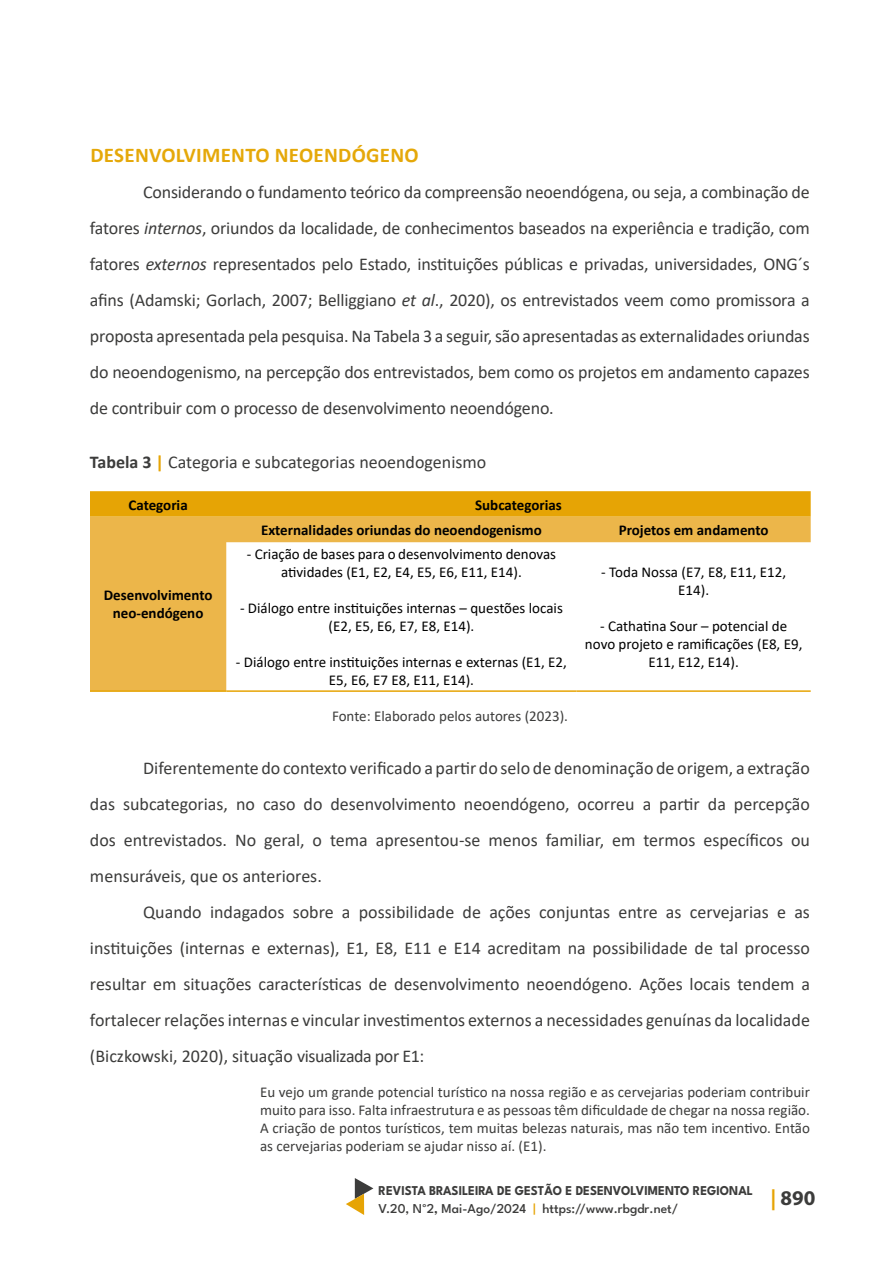
<style>
.page{position:relative;width:891px;height:1262px;background:#fff}
.page>*{position:absolute;margin:0;border:0;box-sizing:border-box;transform-origin:0 0}
.t1{font:700 21px "Calibri";letter-spacing:.015em;color:#e5a809}
.t2{font:700 21px "Myriad Pro";color:#3c3c3b}
.t3{font:18px/36px "Calibri";color:#3c3c3b;text-align:justify}
.t4{font:15px/18px "Calibri";color:#000;text-align:center}
.t5{font:15px/18px "Calibri";color:#3c3c3b;text-align:justify}
.t6{font:700 15px/18px "Calibri";color:#000;text-align:center}
.t7{font:700 13.5px/18px "League Spartan";color:#3c3c3b;scale:.94 1}
.s1{font-style:italic}
.s2{font-weight:700}
.s3{font-weight:700;color:#e6a405}
.s4{font-weight:500}
.s5{font-family:"Calibri";font-weight:400}
.s6{font-weight:600}
.s7{font-weight:500;color:#e6a405}
.s8{color:#e6a405}
</style>
<div class="page">
<svg style="left:346px;top:1178px;width:27px;height:37px"></svg>
<svg style="left:90px;top:491px;width:721px;height:26px;background:#e6a509"></svg>
<svg style="left:90px;top:517px;width:721px;height:173px"></svg>
<hr style="left:226px;top:690px;width:351px;height:2px;background:#e6a405">
<hr style="left:577px;top:690px;width:234px;height:2px;background:#e6a405">
<hr style="left:90px;top:690px;width:136px;height:2px;background:#e6a405">
<p class="t1" style="left:90px;top:140px;width:330px">DESENVOLVIMENTO NEOENDÓGENO</p>
<p class="t3" style="left:90px;top:174px;width:721px;text-indent:53px">Considerando o fundamento teórico da compreensão neoendógena, ou seja, a combinação de fatores <span class="s1">internos</span>, oriundos da localidade, de conhecimentos baseados na experiência e tradição, com fatores <span class="s1">externos</span> representados pelo Estado, instituições públicas e privadas, universidades, ONG´s afins (Adamski; Gorlach, 2007; Belliggiano <span class="s1">et al</span>., 2020), os entrevistados veem como promissora a proposta apresentada pela pesquisa. Na Tabela 3 a seguir, são apresentadas as externalidades oriundas do neoendogenismo, na percepção dos entrevistados, bem como os projetos em andamento capazes de contribuir com o processo de desenvolvimento neoendógeno.</p>
<p class="t3" style="left:90px;top:444px;width:398px"><span class="s2">Tabela 3</span> <span class="s3">|</span> Categoria e subcategorias neoendogenismo</p>
<p class="t6" style="left:129px;top:495px;width:61px">Categoria</p>
<p class="t6" style="left:475px;top:495px;width:88px">Subcategorias</p>
<p class="t6" style="left:104px;top:586px;width:110px">Desenvolvimento neo-endógeno</p>
<p class="t6" style="left:261px;top:521px;width:282px">Externalidades oriundas do neoendogenismo</p>
<p class="t6" style="left:619px;top:521px;width:151px">Projetos em andamento</p>
<p class="t4" style="left:247px;top:544px;width:311px">- Criação de bases para o desenvolvimento de novas atividades (E1, E2, E4, E5, E6, E11, E14).</p>
<p class="t4" style="left:240px;top:598px;width:324px">- Diálogo entre instituições internas – questões locais (E2, E5, E6, E7, E8, E14).</p>
<p class="t4" style="left:236px;top:652px;width:333px">- Diálogo entre instituições internas e externas (E1, E2,<br>E5, E6, E7 E8, E11, E14).</p>
<p class="t4" style="left:601px;top:562px;width:186px">- Toda Nossa (E7, E8, E11, E12,<br>E14).</p>
<p class="t4" style="left:585px;top:616px;width:219px">- Cathatina Sour – potencial de novo projeto e ramificações (E8, E9,<br>E11, E12, E14).</p>
<p class="t5" style="left:332px;top:706px;width:237px">Fonte: Elaborado pelos autores (2023).</p>
<p class="t3" style="left:90px;top:750px;width:721px;text-indent:53px">Diferentemente do contexto verificado a partir do selo de denominação de origem, a extração das subcategorias, no caso do desenvolvimento neoendógeno, ocorreu a partir da percepção dos entrevistados. No geral, o tema apresentou-se menos familiar, em termos específicos ou mensuráveis, que os anteriores.</p>
<p class="t3" style="left:90px;top:894px;width:722px;text-indent:53px">Quando indagados sobre a possibilidade de ações conjuntas entre as cervejarias e as instituições (internas e externas), E1, E8, E11 e E14 acreditam na possibilidade de tal processo resultar em situações características de desenvolvimento neoendógeno. Ações locais tendem a fortalecer relações internas e vincular investimentos externos a necessidades genuínas da localidade (Biczkowski, 2020), situação visualizada por E1:</p>
<p class="t5" style="left:260px;top:1083px;width:551px">Eu vejo um grande potencial turístico na nossa região e as cervejarias poderiam contribuir muito para isso. Falta infraestrutura e as pessoas têm dificuldade de chegar na nossa região.<br>A criação de pontos turísticos, tem muitas belezas naturais, mas não tem incentivo. Então as cervejarias poderiam se ajudar nisso aí. (E1).</p>
<p class="t7" style="left:379px;top:1180px;width:400px">REVISTA BRASILEIRA DE GESTÃO E DESENVOLVIMENTO REGIONAL<br><span class="s4">V.20, N</span><span class="s5">°</span><span class="s4">2</span><span class="s6">,</span> <span class="s4">Mai-Ago/2024</span> <span class="s7">|</span> <span class="s4">https://www.rbgdr.net/</span></p>
<p class="t2" style="left:770px;top:1184px;width:47px"><span class="s8">|</span> 890</p>
</div>
